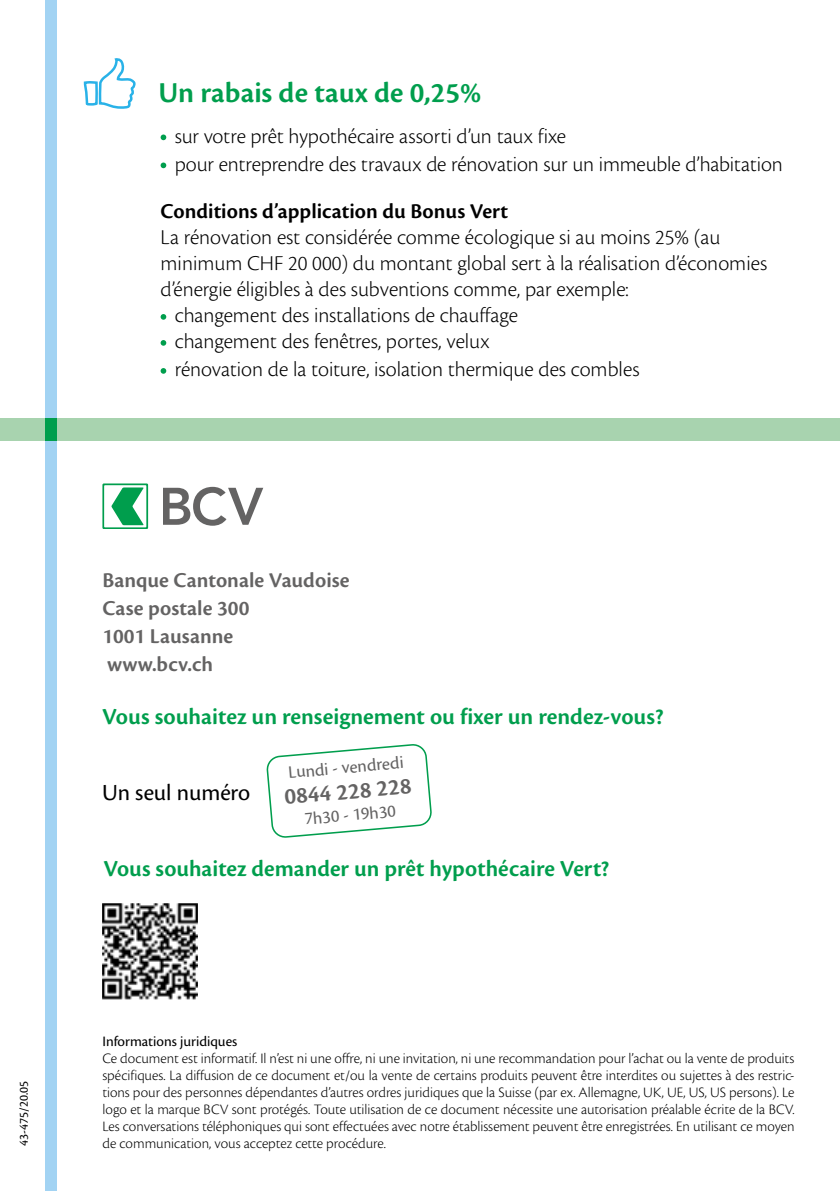
<style>
.page{position:relative;width:840px;height:1191px;background:#fff}
.page>*{position:absolute;margin:0;border:0;box-sizing:border-box;transform-origin:0 0}
.t1{font:600 30px "Cronos Pro";letter-spacing:.005em;color:#009e4d}
.t2{font:600 24.2px "Cronos Pro";color:#646363}
.t3{font:600 24px "Cronos Pro";color:#009e4d}
.t4{font:24px "Cronos Pro";color:#000}
.t5{font:300 22px/28px "Cronos Pro";letter-spacing:-.005em;color:#000}
.t6{font:600 22px/28px "Cronos Pro";color:#646363}
.t7{font:600 22px "Cronos Pro";color:#000}
.t8{font:18.4px "Cronos Pro";color:#646363}
.t9{font:300 15px/17px "Cronos Pro";color:#000;text-align:justify}
.t10{font:15px "Cronos Pro";color:#000}
.t11{font:13px "Cronos Pro";color:#000}
</style>
<div class="page">
<div style="left:0;top:418px;width:839px;height:23px;background:#a8d3af"></div>
<svg style="left:163px;top:487px;width:100px;height:39px"></svg>
<svg style="left:102px;top:483px;width:46px;height:46px"></svg>
<div style="left:104px;top:485px;width:42px;height:42px;background:#fff"></div>
<svg style="left:111px;top:487px;width:33px;height:38px"></svg>
<div style="left:45px;top:0;width:12px;height:1191px;background:#a2d3f3"></div>
<div style="left:45px;top:418px;width:12px;height:23px;background:#009e4d"></div>
<svg style="left:267px;top:744px;width:164px;height:93px"></svg>
<img style="left:102px;top:903px;width:95px;height:97px">
<svg style="left:160px;top:314px;width:6px;height:6px"></svg>
<svg style="left:160px;top:340px;width:6px;height:6px"></svg>
<svg style="left:160px;top:368px;width:6px;height:6px"></svg>
<svg style="left:160px;top:134px;width:6px;height:6px"></svg>
<svg style="left:160px;top:162px;width:6px;height:6px"></svg>
<svg style="left:83px;top:58px;width:53px;height:51px"></svg>
<h1 class="t1" style="left:158px;top:75px;width:324px">Un rabais de taux de 0,25%</h1>
<h3 class="t5" style="left:175px;top:122px;width:609px">sur votre prêt hypothécaire assorti d’un taux fixe<br>pour entreprendre des travaux de rénovation sur un immeuble d’habitation</h3>
<h3 class="t7" style="left:160px;top:199px;width:349px">Conditions d’application du Bonus Vert</h3>
<h3 class="t5" style="left:160px;top:223px;width:561px">La rénovation est considérée comme écologique si au moins 25% (au</h3>
<h3 class="t5" style="left:160px;top:249px;width:607px">minimum CHF 20 000) du montant global sert à la réalisation d’économies</h3>
<h3 class="t5" style="left:160px;top:275px;width:469px">d’énergie éligibles à des subventions comme, par exemple:</h3>
<h3 class="t5" style="left:175px;top:301px;width:344px">changement des installations de chauffage</h3>
<h3 class="t5" style="left:175px;top:327px;width:316px">changement des fenêtres, portes, velux</h3>
<h3 class="t5" style="left:175px;top:355px;width:466px">rénovation de la toiture, isolation thermique des combles</h3>
<p class="t11" style="left:16px;top:1145px;width:66px;rotate:-90deg">43-475/20.05</p>
<h3 class="t6" style="left:102px;top:567px;width:248px">Banque Cantonale Vaudoise<br>Case postale 300<br>1001 Lausanne<br>www.bcv.ch</h3>
<h3 class="t3" style="left:102px;top:702px;width:562px">Vous souhaitez un renseignement ou fixer un rendez-vous?</h3>
<p class="t8" style="left:287px;top:761px;width:117px;rotate:-5deg">Lundi - vendredi</p>
<h2 class="t2" style="left:283px;top:783px;width:129px;rotate:-5deg">0844 228 228</h2>
<p class="t8" style="left:303px;top:808px;width:93px;rotate:-5deg">7h30 - 19h30</p>
<h3 class="t3" style="left:103px;top:855px;width:507px">Vous souhaitez demander un prêt hypothécaire Vert?</h3>
<h3 class="t4" style="left:102px;top:778px;width:149px">Un seul numéro</h3>
<p class="t10" style="left:102px;top:1033px;width:136px">Informations juridiques</p>
<p class="t9" style="left:102px;top:1050px;width:693px">Ce document est informatif. Il n’est ni une offre, ni une invitation, ni une recommandation pour l’achat ou la vente de produits spécifiques. La diffusion de ce document et/ou la vente de certains produits peuvent être interdites ou sujettes à des restric&shy;tions pour des personnes dépendantes d’autres ordres juridiques que la Suisse (par ex. Allemagne, UK, UE, US, US persons). Le logo et la marque BCV sont protégés. Toute utilisation de ce document nécessite une autorisation préalable écrite de la BCV.<br>Les conversations téléphoniques qui sont effectuées avec notre établissement peuvent être enregistrées. En utilisant ce moyen de communication, vous acceptez cette procédure.</p>
</div>
